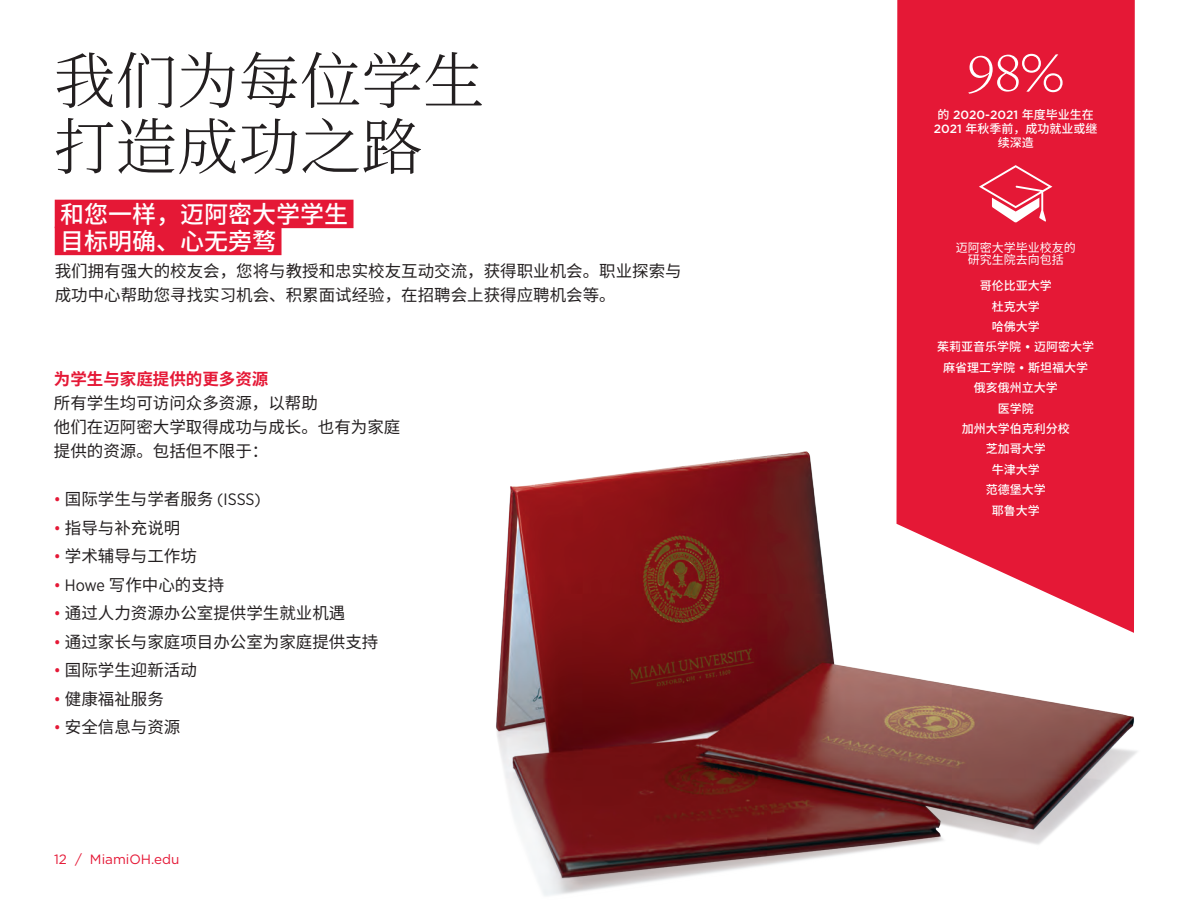
<style>
.page{position:relative;width:1188px;height:918px;background:#fff}
.page>*{position:absolute;margin:0;border:0;box-sizing:border-box;transform-origin:0 0}
.t1{font:300 61.5px/66px "Noto Serif SC";color:#231f20}
.t2{font:300 57px "Freight Text Pro";color:#fff}
.t3{font:500 24px/27px "Noto Sans SC";color:#fff}
.t4{font:16.5px/24px "Noto Sans SC";color:#231f20}
.t5{font:700 16.5px "Noto Sans SC";color:#e51836}
.t6{font:13.5px "Gotham";color:#e51836}
.t7{font:500 12px/14.4px "Noto Sans SC";color:#fff;text-align:center}
.t8{font:12px/12px "Noto Sans SC";color:#fff;text-align:center}
.s1{font-family:"Gotham Narrow";color:#e51836}
.s2{font-family:"Gotham Narrow"}
.s3{font-family:"Gotham"}
</style>
<div class="page">
<img style="left:496px;top:409px;width:641px;height:487px">
<svg style="left:897px;top:0;width:238px;height:633px;background:#e72c48"></svg>
<div style="left:55px;top:200px;width:299px;height:28px;background:#e51836"></div>
<div style="left:55px;top:227px;width:227px;height:28px;background:#e51836"></div>
<svg style="left:979px;top:165px;width:73px;height:58px"></svg>
<h2 class="t1" style="left:54px;top:49px;width:432px">我们为每位学生打造成功之路</h2>
<h3 class="t3" style="left:60px;top:201px;width:290px">和您一样，迈阿密大学学生目标明确、心无旁骛</h3>
<p class="t4" style="left:55px;top:259px;width:628px">我们拥有强大的校友会，您将与教授和忠实校友互动交流，获得职业机会。职业探索与成功中心帮助您寻找实习机会、积累面试经验，在招聘会上获得应聘机会等。</p>
<h4 class="t5" style="left:54px;top:369px;width:216px">为学生与家庭提供的更多资源</h4>
<p class="t4" style="left:54px;top:391px;width:348px">所有学生均可访问众多资源，以帮助<br>他们在迈阿密大学取得成功与成长。也有为家庭提供的资源。包括但不限于：</p>
<p class="t4" style="left:54px;top:487px;width:208px"><span class="s1">•</span> 国际学生与学者服务 <span class="s2">(ISSS)</span></p>
<p class="t4" style="left:54px;top:516px;width:128px"><span class="s1">•</span> 指导与补充说明</p>
<p class="t4" style="left:54px;top:544px;width:144px"><span class="s1">•</span> 学术辅导与工作坊</p>
<p class="t4" style="left:54px;top:573px;width:172px"><span class="s1">•</span> <span class="s2">Howe</span> 写作中心的支持</p>
<p class="t4" style="left:54px;top:601px;width:293px"><span class="s1">•</span> 通过人力资源办公室提供学生就业机遇</p>
<p class="t4" style="left:54px;top:630px;width:326px"><span class="s1">•</span> 通过家长与家庭项目办公室为家庭提供支持</p>
<p class="t4" style="left:54px;top:658px;width:144px"><span class="s1">•</span> 国际学生迎新活动</p>
<p class="t4" style="left:54px;top:687px;width:111px"><span class="s1">•</span> 健康福祉服务</p>
<p class="t4" style="left:54px;top:715px;width:128px"><span class="s1">•</span> 安全信息与资源</p>
<p class="t6" style="left:54px;top:850px;width:127px">12 / MiamiOH.edu</p>
<p class="t2" style="left:968px;top:35px;width:97px">98%</p>
<p class="t7" style="left:934px;top:107px;width:165px">的 <span class="s3">2020-2021</span> 年度毕业生在<br><span class="s3">2021</span> 年秋季前，成功就业或继续深造</p>
<p class="t8" style="left:956px;top:242px;width:121px">迈阿密大学毕业校友的研究生院去向包括</p>
<p class="t7" style="left:980px;top:279px;width:73px">哥伦比亚大学</p>
<p class="t7" style="left:992px;top:299px;width:49px">杜克大学</p>
<p class="t7" style="left:992px;top:320px;width:49px">哈佛大学</p>
<p class="t7" style="left:937px;top:340px;width:159px">茱莉亚音乐学院 <span class="s3">•</span> 迈阿密大学</p>
<p class="t7" style="left:943px;top:361px;width:147px">麻省理工学院 <span class="s3">•</span> 斯坦福大学</p>
<p class="t7" style="left:974px;top:381px;width:85px">俄亥俄州立大学</p>
<p class="t7" style="left:998px;top:401px;width:37px">医学院</p>
<p class="t7" style="left:962px;top:422px;width:109px">加州大学伯克利分校</p>
<p class="t7" style="left:986px;top:442px;width:61px">芝加哥大学</p>
<p class="t7" style="left:992px;top:463px;width:49px">牛津大学</p>
<p class="t7" style="left:986px;top:483px;width:61px">范德堡大学</p>
<p class="t7" style="left:992px;top:503px;width:49px">耶鲁大学</p>
</div>
